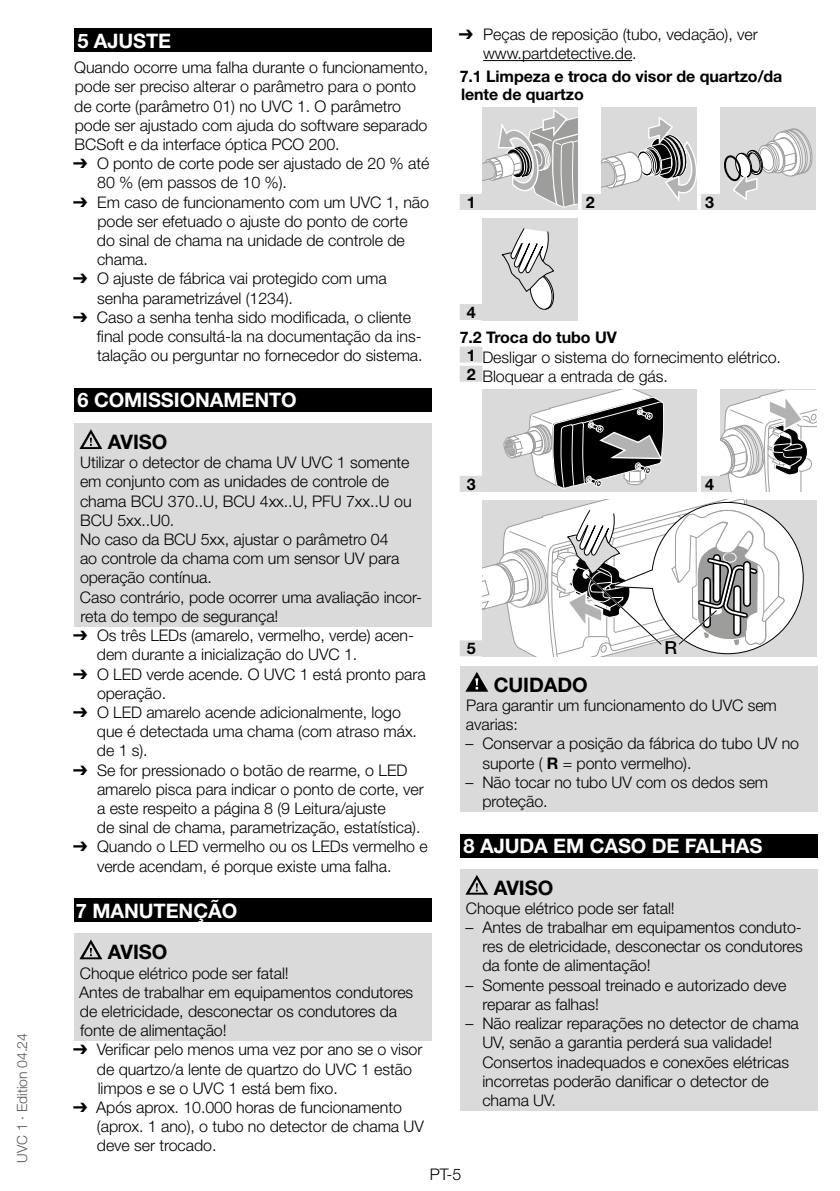
<style>
.page{position:relative;width:840px;height:1191px;background:#fff}
.page>*{position:absolute;margin:0;border:0;box-sizing:border-box;transform-origin:0 0}
.t1{font:700 20px "Helvetica Neue LT Pro";letter-spacing:-.005em;color:#fff}
.t2{font:700 20px "Helvetica Neue LT Pro";letter-spacing:-.005em;color:#000}
.t3{font:500 18px "Helvetica Neue LT Pro";color:#000}
.t4{font:300 16px/19.2px "Helvetica Neue LT Pro";letter-spacing:-.005em;color:#000}
.t5{font:700 16px/17.6px "Helvetica Neue LT Pro";letter-spacing:-.005em;color:#000}
.t6{font:300 14px "Helvetica Neue LT Pro";letter-spacing:-.005em;color:#575756}
.s1{font-family:"Arial Unicode MS";font-weight:400}
.s2{font-weight:700}
</style>
<div class="page">
<div style="left:74px;top:28px;width:357px;height:24px;background:#000"></div>
<div style="left:74px;top:388px;width:357px;height:24px;background:#000"></div>
<div style="left:74px;top:423px;width:357px;height:32px;background:#dadada"></div>
<div style="left:74px;top:451px;width:357px;height:79px;background:#dadada"></div>
<div style="left:74px;top:528px;width:357px;height:60px;background:#dadada"></div>
<div style="left:74px;top:585px;width:357px;height:41px;background:#dadada"></div>
<div style="left:74px;top:898px;width:357px;height:24px;background:#000"></div>
<div style="left:74px;top:933px;width:357px;height:32px;background:#dadada"></div>
<div style="left:74px;top:961px;width:357px;height:22px;background:#dadada"></div>
<div style="left:74px;top:980px;width:357px;height:60px;background:#dadada"></div>
<svg style="left:79px;top:429px;width:23px;height:20px"></svg>
<svg style="left:79px;top:939px;width:23px;height:20px"></svg>
<hr style="left:483px;top:60px;width:149px;height:1px;background:#000">
<div style="left:459px;top:194px;width:23px;height:16px;background:#dadada"></div>
<div style="left:581px;top:194px;width:20px;height:16px;background:#dadada"></div>
<div style="left:700px;top:194px;width:20px;height:16px;background:#dadada"></div>
<div style="left:459px;top:304px;width:23px;height:16px;background:#dadada"></div>
<div style="left:459px;top:346px;width:23px;height:16px;background:#dadada"></div>
<div style="left:459px;top:366px;width:23px;height:16px;background:#dadada"></div>
<div style="left:459px;top:476px;width:23px;height:16px;background:#dadada"></div>
<div style="left:700px;top:476px;width:20px;height:16px;background:#dadada"></div>
<div style="left:459px;top:640px;width:23px;height:16px;background:#dadada"></div>
<div style="left:459px;top:666px;width:357px;height:31px;background:#dadada"></div>
<div style="left:459px;top:694px;width:357px;height:40px;background:#dadada"></div>
<div style="left:459px;top:732px;width:357px;height:41px;background:#dadada"></div>
<div style="left:459px;top:770px;width:357px;height:41px;background:#dadada"></div>
<div style="left:459px;top:833px;width:357px;height:24px;background:#000"></div>
<div style="left:459px;top:869px;width:357px;height:31px;background:#dadada"></div>
<div style="left:459px;top:896px;width:357px;height:22px;background:#dadada"></div>
<div style="left:459px;top:916px;width:357px;height:60px;background:#dadada"></div>
<div style="left:459px;top:973px;width:357px;height:41px;background:#dadada"></div>
<div style="left:459px;top:1012px;width:357px;height:98px;background:#dadada"></div>
<svg style="left:482px;top:108px;width:95px;height:100px;background:#c3c3c3"></svg>
<div style="left:601px;top:108px;width:95px;height:102px;background:#dadada"></div>
<svg style="left:601px;top:117px;width:95px;height:85px"></svg>
<div style="left:720px;top:108px;width:95px;height:102px;background:#dadada"></div>
<svg style="left:724px;top:128px;width:89px;height:72px"></svg>
<div style="left:482px;top:218px;width:95px;height:102px;background:#dadada"></div>
<svg style="left:501px;top:228px;width:53px;height:82px"></svg>
<div style="left:482px;top:390px;width:214px;height:102px;background:#dadada"></div>
<svg style="left:503px;top:390px;width:161px;height:99px"></svg>
<svg style="left:720px;top:390px;width:95px;height:101px"></svg>
<div style="left:482px;top:500px;width:334px;height:156px;background:#dadada"></div>
<svg style="left:482px;top:500px;width:321px;height:156px"></svg>
<svg style="left:466px;top:672px;width:22px;height:19px"></svg>
<svg style="left:466px;top:875px;width:22px;height:19px"></svg>
<p class="t6" style="left:13px;top:1162px;width:131px;rotate:-90deg">UVC 1 · Edition 04.24</p>
<p class="t1" style="left:77px;top:28px;width:93px">5 AJUSTE</p>
<p class="t4" style="left:74px;top:58px;width:355px">Quando ocorre uma falha durante o funcionamento, pode ser preciso alterar o parâmetro para o ponto de corte (parâmetro 01) no UVC 1. O parâmetro pode ser ajustado com ajuda do software separado BCSoft e da interface óptica PCO 200.</p>
<p class="t4" style="left:97px;top:154px;width:333px;text-indent:-24px"><span class="s1">➔</span> O ponto de corte pode ser ajustado de 20 % até<br>80 % (em passos de 10 %).</p>
<p class="t4" style="left:97px;top:192px;width:333px;text-indent:-24px"><span class="s1">➔</span> Em caso de funcionamento com um UVC 1, não pode ser efetuado o ajuste do ponto de corte do sinal de chama na unidade de controle de chama.</p>
<p class="t4" style="left:97px;top:269px;width:291px;text-indent:-24px"><span class="s1">➔</span> O ajuste de fábrica vai protegido com uma senha parametrizável (1234).</p>
<p class="t4" style="left:97px;top:307px;width:327px;text-indent:-24px"><span class="s1">➔</span> Caso a senha tenha sido modificada, o cliente final pode consultá-la na documentação da ins&shy;talação ou perguntar no fornecedor do sistema.</p>
<p class="t1" style="left:77px;top:388px;width:221px">6 COMISSIONAMENTO</p>
<p class="t2" style="left:108px;top:429px;width:61px">AVISO</p>
<p class="t4" style="left:80px;top:452px;width:343px">Utilizar o detector de chama UV UVC 1 somente em conjunto com as unidades de controle de chama BCU 370..U, BCU 4xx..U, PFU 7xx..U ou BCU 5xx..U0.<br>No caso da BCU 5xx, ajustar o parâmetro 04<br>ao controle da chama com um sensor UV para operação contínua.<br>Caso contrário, pode ocorrer uma avaliação incor&shy;reta do tempo de segurança!</p>
<p class="t4" style="left:97px;top:625px;width:318px;text-indent:-24px"><span class="s1">➔</span> Os três LEDs (amarelo, vermelho, verde) acen&shy;dem durante a inicialização do UVC 1.</p>
<p class="t4" style="left:97px;top:664px;width:330px;text-indent:-24px"><span class="s1">➔</span> O LED verde acende. O UVC 1 está pronto para operação.</p>
<p class="t4" style="left:97px;top:702px;width:321px;text-indent:-24px"><span class="s1">➔</span> O LED amarelo acende adicionalmente, logo que é detectada uma chama (com atraso máx. de 1 s).</p>
<p class="t4" style="left:97px;top:760px;width:328px;text-indent:-24px"><span class="s1">➔</span> Se for pressionado o botão de rearme, o LED amarelo pisca para indicar o ponto de corte, ver a este respeito a página 8 (9 Leitura/ajuste<br>de sinal de chama, parametrização, estatística).</p>
<p class="t4" style="left:97px;top:836px;width:332px;text-indent:-24px"><span class="s1">➔</span> Quando o LED vermelho ou os LEDs vermelho e verde acendam, é porque existe uma falha.</p>
<p class="t1" style="left:76px;top:898px;width:163px">7 MANUTEN ÇÃO</p>
<p class="t2" style="left:108px;top:939px;width:61px">AVISO</p>
<p class="t4" style="left:79px;top:963px;width:335px">Choque elétrico pode ser fatal!<br>Antes de trabalhar em equipamentos condutores de eletricidade, desconectar os condutores da fonte de alimentação!</p>
<p class="t4" style="left:97px;top:1039px;width:327px;text-indent:-24px"><span class="s1">➔</span> Verificar pelo menos uma vez por ano se o visor de quartzo/a lente de quartzo do UVC 1 estão limpos e se o UVC 1 está bem fixo.</p>
<p class="t4" style="left:97px;top:1097px;width:328px;text-indent:-24px"><span class="s1">➔</span> Após aprox. 10.000 horas de funcionamento (aprox. 1 ano), o tubo no detector de chama UV deve ser trocado.</p>
<p class="t4" style="left:483px;top:24px;width:276px;text-indent:-24px"><span class="s1">➔</span> Peças de reposição (tubo, vedação), ver www.partdetective.de.</p>
<p class="t5" style="left:459px;top:67px;width:324px">7.1 Limpeza e troca do visor de quartzo/da lente de quartzo</p>
<p class="t5" style="left:466px;top:193px;width:10px">1</p>
<p class="t5" style="left:585px;top:193px;width:10px">2</p>
<p class="t5" style="left:704px;top:193px;width:10px">3</p>
<p class="t5" style="left:459px;top:299px;width:159px;line-height:25.2px;text-indent:7px">4<br>7.2 Troca do tubo UV</p>
<p class="t4" style="left:466px;top:347px;width:315px"><span class="s2">1</span> Desligar o sistema do fornecimento elétrico.<br><span class="s2">2</span> Bloquear a entrada de gás.</p>
<p class="t5" style="left:466px;top:475px;width:10px">3</p>
<p class="t5" style="left:704px;top:475px;width:10px">4</p>
<p class="t5" style="left:466px;top:639px;width:10px">5</p>
<p class="t3" style="left:664px;top:636px;width:14px">R</p>
<p class="t2" style="left:488px;top:672px;width:101px">CUIDADO</p>
<p class="t4" style="left:465px;top:695px;width:312px">Para garantir um funcionamento do UVC sem avarias:</p>
<p class="t4" style="left:482px;top:733px;width:318px;text-indent:-17px">– Conservar a posição da fábrica do tubo UV no suporte ( <span class="s2">R</span> = ponto vermelho).</p>
<p class="t4" style="left:482px;top:772px;width:287px;text-indent:-17px">– Não tocar no tubo UV com os dedos sem proteção.</p>
<p class="t1" style="left:463px;top:833px;width:300px">8 AJUDA EM CASO DE FALHAS</p>
<p class="t2" style="left:493px;top:875px;width:61px">AVISO</p>
<p class="t4" style="left:465px;top:898px;width:210px">Choque elétrico pode ser fatal!</p>
<p class="t4" style="left:482px;top:917px;width:322px;text-align:justify;text-indent:-17px">– Antes de trabalhar em equipamentos conduto&shy;res de eletricidade, desconectar os condutores da fonte de alimentação!</p>
<p class="t4" style="left:482px;top:975px;width:305px;text-indent:-17px">– Somente pessoal treinado e autorizado deve reparar as falhas!</p>
<p class="t4" style="left:482px;top:1013px;width:318px;text-indent:-17px">– Não realizar reparações no detector de chama UV, senão a garantia perderá sua validade!<br>Consertos inadequados e conexões elétricas incorretas poderão danificar o detector de chama UV.</p>
<p class="t4" style="left:429px;top:1164px;width:33px">PT-5</p>
</div>
